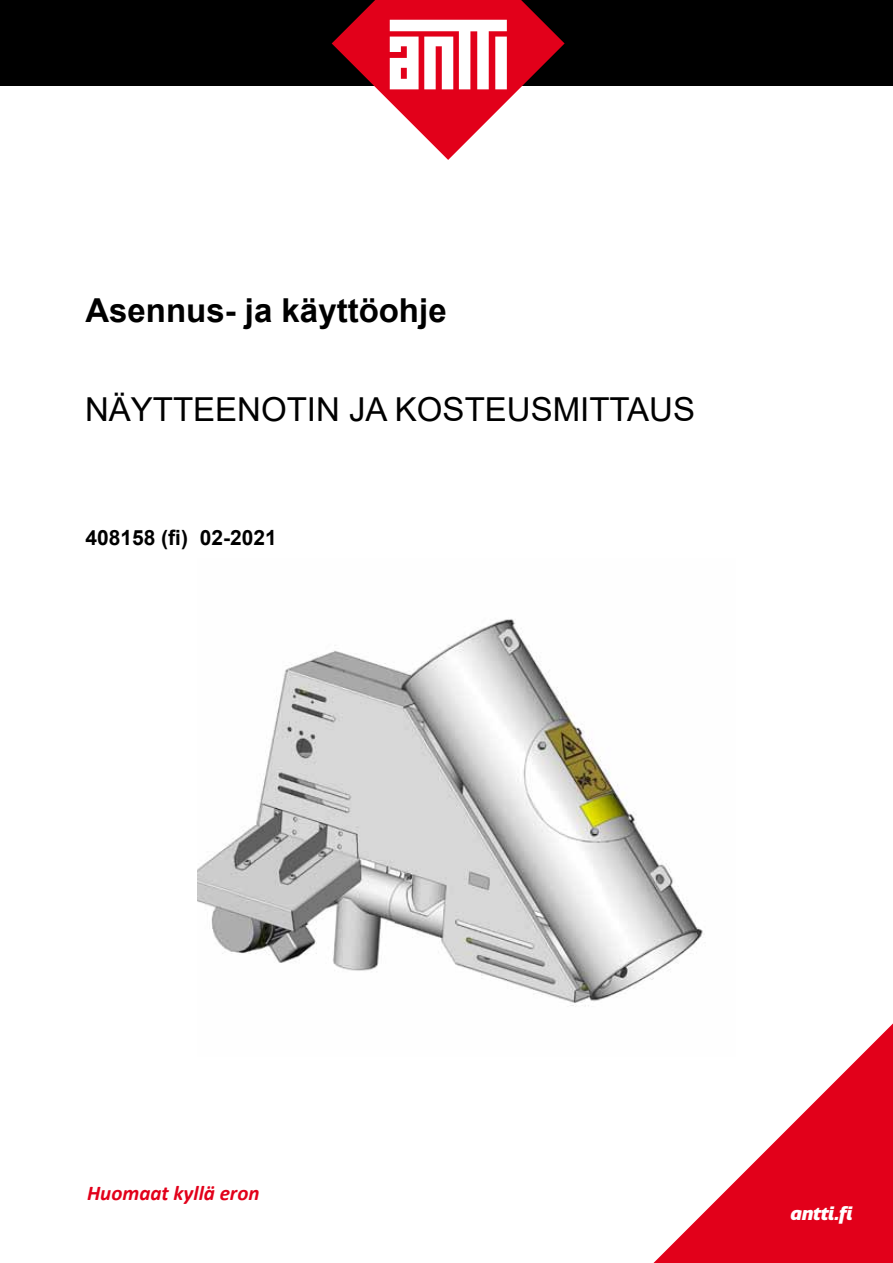
<style>
.page{position:relative;width:893px;height:1263px;background:#fff}
.page>*{position:absolute;margin:0;border:0;box-sizing:border-box;transform-origin:0 0}
.t1{font:33px "Arial";color:#000}
.t2{font:700 33px "Arial";color:#000}
.t3{font:700 21px "Arial";color:#000}
.t4{font:italic 700 21px "Calibri";color:#e2001a}
.t5{font:italic 900 18px "Quatro";letter-spacing:-.01em;color:#fff}
</style>
<div class="page">
<div style="left:0;top:0;width:893px;height:85px;background:#000"></div>
<svg style="left:653px;top:1023px;width:240px;height:240px;fill:#e2001a"></svg>
<svg style="left:332px;top:0;width:233px;height:160px"></svg>
<img style="left:198px;top:619px;width:537px;height:437px">
<p class="t2" style="left:85px;top:287px;width:363px">Asennus- ja käyttöohje</p>
<p class="t1" style="left:85px;top:387px;width:611px">NÄYTTEENOTIN JA KOSTEUSMITTAUS</p>
<p class="t3" style="left:85px;top:522px;width:193px">408158 (fi) 02-2021</p>
<p class="t4" style="left:87px;top:1178px;width:174px">Huomaat kyllä eron</p>
<p class="t5" style="left:791px;top:1203px;width:64px">antti.fi</p>
</div>
